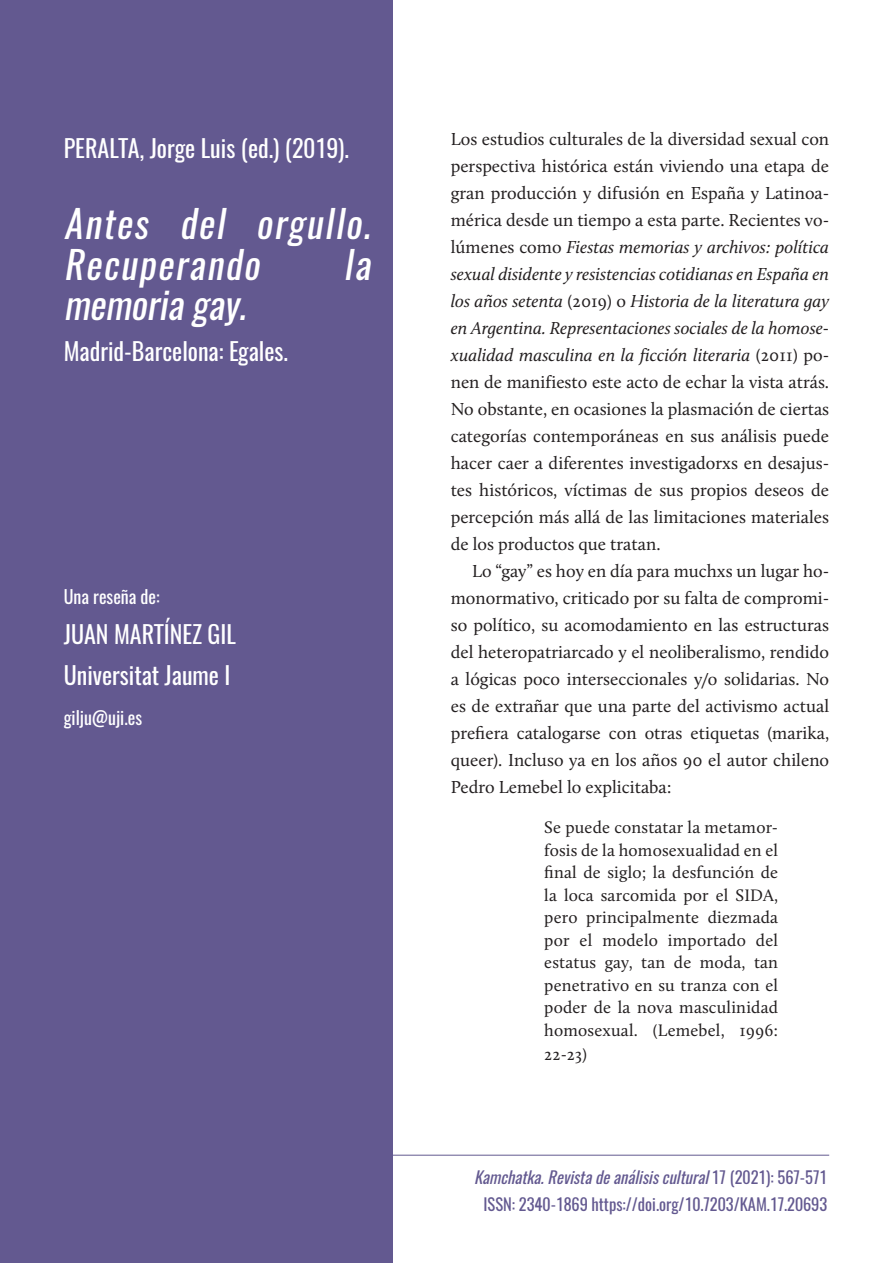
<style>
.page{position:relative;width:893px;height:1263px;background:#fff}
.page>*{position:absolute;margin:0;border:0;box-sizing:border-box;transform-origin:0 0}
.Portada_Reseña{font:italic 37.5px/40.5px "Oswald";color:#fff}
.Portada_Reseña-2{font:24px "Oswald";color:#fff}
.Cuerpo__tras_epígraf{font:18px/27px "Calluna";color:#231f20;text-align:justify}
.Cuerpo_texto{font:18px/27px "Calluna";color:#231f20;text-align:justify}
.Portada_Reseña-3{font:18px "Oswald";color:#fff}
.Cita{font:17.25px/22.6px "Calluna";letter-spacing:.01em;color:#231f20;text-align:justify}
.Portada_Reseña-4{font:italic 16.5px "Oswald";color:#635990}
.Portada_Reseña-5{font:16.5px "Oswald";color:#635990}
.s1{font-style:italic}
.s2{font-style:normal}
</style>
<div class="page">
<hr style="left:94px;top:1155px;width:735px;height:1px;background:#635990">
<div style="left:0;top:0;width:392px;height:1263px;background:#635990"></div>
<p class="Portada_Reseña-2" style="left:64px;top:132px;width:287px">PERALTA, Jorge Luis (ed.) (2019).</p>
<p class="Portada_Reseña" style="left:64px;top:204px;width:316px">Antes del orgullo.<br>Recuperando</p>
<p class="Portada_Reseña" style="left:344px;top:244px;width:36px">la</p>
<p class="Portada_Reseña" style="left:64px;top:285px;width:192px">memoria gay.</p>
<p class="Portada_Reseña-2" style="left:64px;top:334px;width:226px">Madrid-Barcelona: Egales.</p>
<p class="Portada_Reseña-3" style="left:64px;top:584px;width:97px">Una reseña de:</p>
<p class="Portada_Reseña-2" style="left:64px;top:618px;width:174px">JUAN MARTÍNEZ GIL</p>
<p class="Portada_Reseña-2" style="left:64px;top:658px;width:168px">Universitat Jaume I</p>
<p class="Portada_Reseña-3" style="left:64px;top:705px;width:80px">gilju@uji.es</p>
<p class="Cuerpo__tras_epígraf" style="left:451px;top:125px;width:380px">Los estudios culturales de la diversidad sexual con perspectiva histórica están viviendo una etapa de gran producción y difusión en España y Latinoa&shy;mérica desde un tiempo a esta parte. Recientes vo&shy;lúmenes como <span class="s1">Fiestas memorias y archivos: política sexual disidente y resistencias cotidianas en España en los años setenta</span> (2019) o <span class="s1">Historia de la literatura gay en Argentina. Representaciones sociales de la homose&shy;xualidad masculina en la ficción literaria</span> (2011) po&shy;nen de manifiesto este acto de echar la vista atrás.<br>No obstante, en ocasiones la plasmación de ciertas categorías contemporáneas en sus análisis puede hacer caer a diferentes investigadorxs en desajus&shy;tes históricos, víctimas de sus propios deseos de percepción más allá de las limitaciones materiales de los productos que tratan.</p>
<p class="Cuerpo_texto" style="left:451px;top:557px;width:380px;text-indent:21px">Lo “gay” es hoy en día para muchxs un lugar ho&shy;monormativo, criticado por su falta de compromi&shy;so político, su acomodamiento en las estructuras del heteropatriarcado y el neoliberalismo, rendido a lógicas poco interseccionales y/o solidarias. No es de extrañar que una parte del activismo actual prefiera catalogarse con otras etiquetas (marika, queer). Incluso ya en los años 90 el autor chileno Pedro Lemebel lo explicitaba:</p>
<p class="Cita" style="left:544px;top:816px;width:235px">Se puede constatar la metamor&shy;fosis de la homosexualidad en el final de siglo; la desfunción de la loca sarcomida por el SIDA, pero principalmente diezmada por el modelo importado del estatus gay, tan de moda, tan penetrativo en su tranza con el poder de la nova masculinidad homosexual. (Lemebel, 1996:<br>22-23)</p>
<p class="Portada_Reseña-4" style="left:474px;top:1166px;width:355px">Kamchatka.Revistadeanálisiscultural<span class="s2">1 7 ( 2 0 2 1 ) : 5 6 7 - 5 7 1</span></p>
<p class="Portada_Reseña-5" style="left:483px;top:1193px;width:345px">ISSN: 2340-1869 https://doi.org/10.7203/KAM.17.20693</p>
</div>
